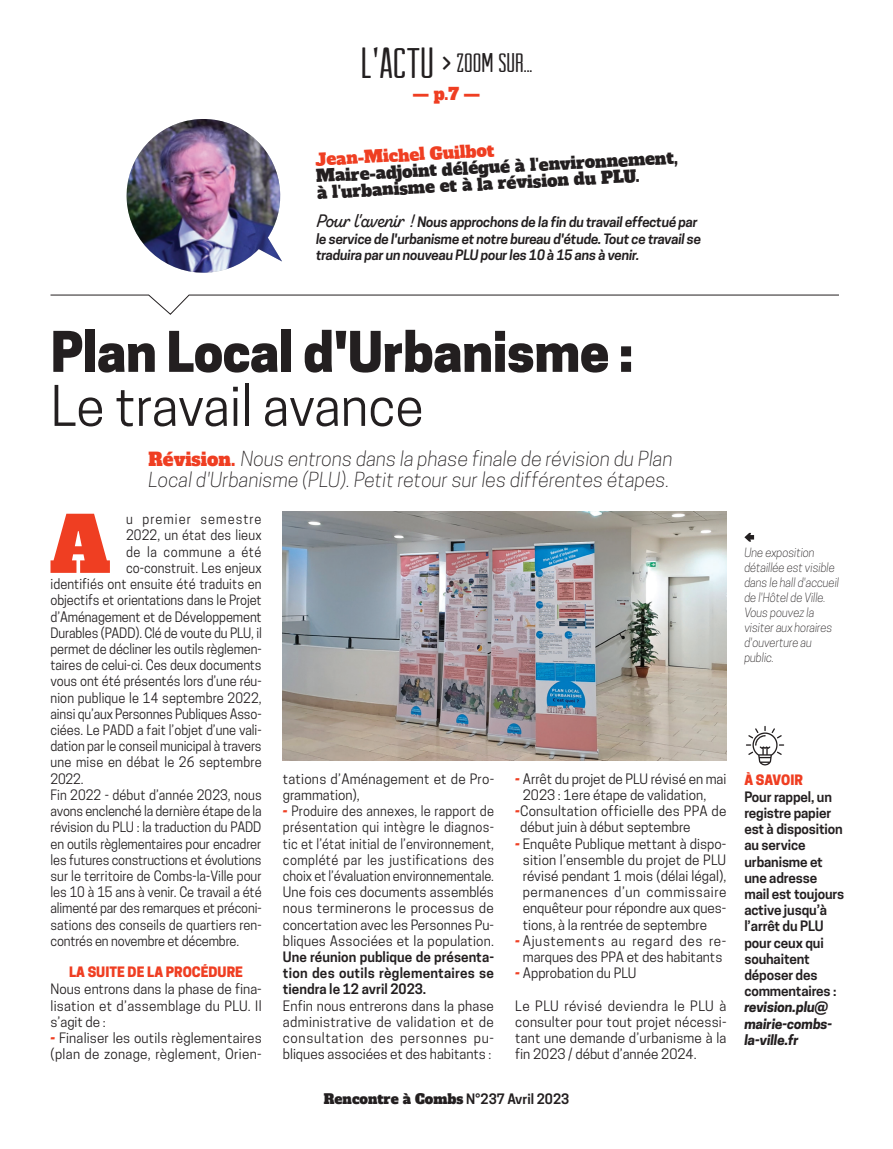
<style>
.page{position:relative;width:893px;height:1149px;background:#fff}
.page>*{position:absolute;margin:0;border:0;box-sizing:border-box;transform-origin:0 0}
.t1{font:75.9px "Alfa Slab One";color:#ef3e22}
.t2{font:800 52.5px "Cooper Hewitt";letter-spacing:-.01em;color:#231f20}
.t3{font:52.5px "Cooper Hewitt";color:#231f20}
.t4{font:27px "Arvil Sans";color:#231f20}
.t5{font:italic 300 19.5px/21px "Cooper Hewitt";color:#231f20}
.t6{font:16.5px/16.5px "Alfa Slab One";color:#231f20}
.t7{font:16.5px "Alfa Slab One";color:#ef3e22}
.t8{font:13.5px/16.2px "Cooper Hewitt";color:#231f20;text-align:justify;scale:.95 1}
.t9{font:13.5px/16.2px "Cooper Hewitt";color:#231f20;text-align:justify}
.t10{font:600 13.5px/16.2px "Cooper Hewitt";letter-spacing:-.01em;color:#231f20}
.t11{font:italic 600 13.5px/16.4px "Cooper Hewitt";letter-spacing:-.02em;color:#231f20}
.t12{font:13.5px/16.2px "Cooper Hewitt";letter-spacing:.02em;color:#231f20}
.t13{font:italic 700 13.5px/16.2px "Cooper Hewitt";letter-spacing:-.01em;color:#231f20}
.t14{font:13.5px "Alfa Slab One";color:#231f20}
.t15{font:800 13.5px "Cooper Hewitt";color:#ef3e22}
.t16{font:13.5px "Cooper Hewitt";letter-spacing:.02em;color:#231f20;scale:.95 1}
.t17{font:13.5px "Cooper Hewitt";letter-spacing:.085em;color:#231f20;scale:.95 1}
.t18{font:13.5px "Cooper Hewitt";letter-spacing:.045em;color:#231f20;scale:.95 1}
.t19{font:italic 300 12px/15px "Cooper Hewitt";letter-spacing:-.01em;color:#231f20;scale:.95 1}
.s1{font-size:43.5px}
.s2{font-family:"Minion Pro";font-size:43.5px}
.s3{font-family:"Zing Script Rust SB Base";font-weight:400;font-style:normal;font-size:18px}
.s4{font-family:"Alfa Slab One";font-weight:400;font-style:normal;font-size:18px;color:#ef3e22}
.s5{font-weight:800;font-style:italic;color:#ef3e22}
.s6{font-family:"Cooper Hewitt";font-weight:600}
</style>
<div class="page">
<img style="left:126px;top:119px;width:156px;height:154px">
<svg style="left:744px;top:532px;width:10px;height:9px"></svg>
<svg style="left:50px;top:294px;width:789px;height:20px"></svg>
<svg style="left:746px;top:726px;width:38px;height:40px"></svg>
<img style="left:283px;top:511px;width:443px;height:249px">
<h3 class="t4" style="left:361px;top:48px;width:173px"><span class="s1">L</span><span class="s2">'</span><span class="s1">ACTU &gt;</span> ZOOM SUR...</h3>
<p class="t7" style="left:413px;top:80px;width:68px">— p.7 —</p>
<p class="t7" style="left:315px;top:145px;width:181px;rotate:-3deg">Jean-Michel Guilbot</p>
<p class="t6" style="left:316px;top:167px;width:364px;rotate:-3deg">Maire-adjoint délégué à l'environnement, à l'urbanisme et à la révision du PLU.</p>
<p class="t11" style="left:316px;top:214px;width:387px"><span class="s3">Pour l'avenir !</span> Nous approchons de la fin du travail effectué par le service de l'urbanisme et notre bureau d'étude. Tout ce travail se traduira par un nouveau PLU pour les 10 à 15 ans à venir.</p>
<h2 class="t2" style="left:51px;top:321px;width:584px">Plan Local d'Urbanisme :</h2>
<h2 class="t3" style="left:51px;top:375px;width:374px">Le travail avance</h2>
<h3 class="t5" style="left:149px;top:448px;width:525px"><span class="s4">Révision.</span> Nous entrons dans la phase finale de révision du Plan<br>Local d'Urbanisme (PLU). Petit retour sur les différentes étapes.</h3>
<h1 class="t1" style="left:50px;top:478px;width:63px">A</h1>
<p class="t17" style="left:126px;top:511px;width:144px">u premier semestre</p>
<p class="t8" style="left:126px;top:527px;width:144px">2022, un état des lieux</p>
<p class="t18" style="left:126px;top:543px;width:144px">de la commune a été</p>
<p class="t8" style="left:126px;top:559px;width:144px">co-construit. Les enjeux</p>
<p class="t8" style="left:51px;top:575px;width:224px">identifiés ont ensuite été traduits en</p>
<p class="t8" style="left:51px;top:592px;width:224px">objectifs et orientations dans le Projet</p>
<p class="t8" style="left:51px;top:608px;width:224px">d’Aménagement et de Développement</p>
<p class="t8" style="left:51px;top:624px;width:224px">Durables (PADD). Clé de voute du PLU, il</p>
<p class="t8" style="left:51px;top:640px;width:224px">permet de décliner les outils règlemen-</p>
<p class="t8" style="left:51px;top:656px;width:224px">taires de celui-ci. Ces deux documents</p>
<p class="t8" style="left:51px;top:673px;width:224px">vous ont été présentés lors d’une réu-</p>
<p class="t8" style="left:51px;top:689px;width:224px">nion publique le 14 septembre 2022,</p>
<p class="t8" style="left:51px;top:705px;width:224px">ainsi qu’aux Personnes Publiques Asso-</p>
<p class="t8" style="left:51px;top:721px;width:224px">ciées. Le PADD a fait l’objet d’une vali-</p>
<p class="t8" style="left:51px;top:737px;width:224px">dation par le conseil municipal à travers</p>
<p class="t16" style="left:51px;top:754px;width:224px">une mise en débat le 26 septembre</p>
<p class="t8" style="left:51px;top:770px;width:36px">2022.</p>
<p class="t8" style="left:51px;top:786px;width:224px">Fin 2022 - début d’année 2023, nous</p>
<p class="t8" style="left:51px;top:802px;width:224px">avons enclenché la dernière étape de la</p>
<p class="t8" style="left:51px;top:818px;width:224px">révision du PLU : la traduction du PADD</p>
<p class="t8" style="left:51px;top:835px;width:224px">en outils règlementaires pour encadrer</p>
<p class="t8" style="left:51px;top:851px;width:224px">les futures constructions et évolutions</p>
<p class="t8" style="left:51px;top:867px;width:224px">sur le territoire de Combs-la-Ville pour</p>
<p class="t8" style="left:51px;top:883px;width:224px">les 10 à 15 ans à venir. Ce travail a été</p>
<p class="t8" style="left:51px;top:899px;width:224px">alimenté par des remarques et préconi-</p>
<p class="t8" style="left:51px;top:916px;width:224px">sations des conseils de quartiers ren-</p>
<p class="t8" style="left:51px;top:932px;width:200px">contrés en novembre et décembre.</p>
<p class="t15" style="left:69px;top:963px;width:176px">LA SUITE DE LA PROCÉDURE</p>
<p class="t9" style="left:51px;top:980px;width:213px">Nous entrons dans la phase de fina&shy;lisation et d’assemblage du PLU. Il s’agit de :</p>
<p class="t9" style="left:51px;top:1029px;width:213px"><span class="s5">-</span> Finaliser les outils règlementaires (plan de zonage, règlement, Orien-</p>
<p class="t9" style="left:515px;top:770px;width:213px"><span class="s5">-</span> Arrêt du projet de PLU révisé en mai</p>
<p class="t9" style="left:523px;top:786px;width:185px">2023 : 1ere étape de validation,</p>
<p class="t9" style="left:515px;top:802px;width:213px"><span class="s5">-</span>Consultation officielle des PPA de</p>
<p class="t9" style="left:520px;top:818px;width:172px">début juin à début septembre</p>
<p class="t9" style="left:523px;top:835px;width:205px;text-indent:-8px"><span class="s5">-</span> Enquête Publique mettant à dispo&shy;sition l’ensemble du projet de PLU révisé pendant 1 mois (délai légal), permanences d’un commissaire enquêteur pour répondre aux ques&shy;tions, à la rentrée de septembre</p>
<p class="t9" style="left:515px;top:932px;width:213px;text-align:center"><span class="s5">-</span> Ajustements au regard des re&shy;marques des PPA et des habitants</p>
<p class="t9" style="left:515px;top:964px;width:123px"><span class="s5">-</span> Approbation du PLU</p>
<p class="t9" style="left:515px;top:997px;width:213px">Le PLU révisé deviendra le PLU à consulter pour tout projet nécessi&shy;tant une demande d’urbanisme à la fin 2023 / début d’année 2024.</p>
<p class="t14" style="left:324px;top:1086px;width:247px">Rencontre à Combs <span class="s6">N°237 Avril 2023</span></p>
<p class="t12" style="left:283px;top:770px;width:213px">tations d’Aménagement et de Pro&shy;grammation),</p>
<p class="t8" style="left:283px;top:802px;width:224px"><span class="s5">-</span> Produire des annexes, le rapport de présentation qui intègre le diagnos&shy;tic et l’état initial de l’environnement, complété par les justifications des choix et l’évaluation environnementale.<br>Une fois ces documents assemblés nous terminerons le processus de concertation avec les Personnes Pu&shy;bliques Associées et la population.</p>
<p class="t10" style="left:283px;top:948px;width:213px;text-align:justify">Une réunion publique de présenta&shy;tion des outils règlementaires se tiendra le 12 avril 2023.</p>
<p class="t9" style="left:283px;top:997px;width:213px">Enfin nous entrerons dans la phase administrative de validation et de consultation des personnes pu&shy;bliques associées et des habitants :</p>
<p class="t19" style="left:744px;top:544px;width:101px">Une exposition détaillée est visible dans le hall d'accueil de l'Hôtel de Ville.<br>Vous pouvez la visiter aux horaires d'ouverture au public.</p>
<p class="t15" style="left:744px;top:772px;width:60px">À SAVOIR</p>
<p class="t10" style="left:744px;top:788px;width:101px">Pour rappel, un registre papier est à disposition au service urbanisme et une adresse mail est toujours active jusqu’à l’arrêt du PLU pour ceux qui souhaitent déposer des commentaires :</p>
<p class="t13" style="left:744px;top:999px;width:90px">revision.plu@ mairie-combs&shy;la-ville.fr</p>
</div>
